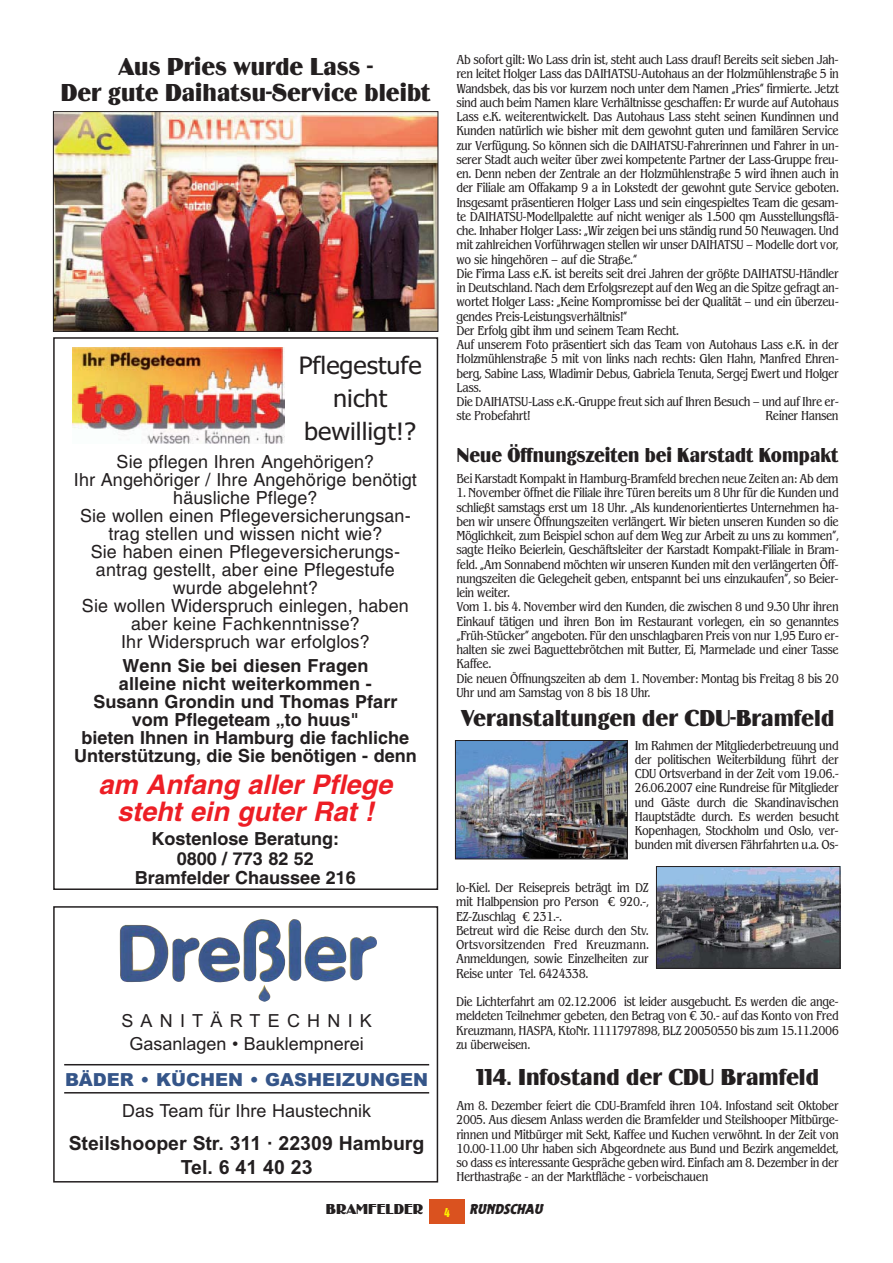
<style>
.page{position:relative;width:893px;height:1263px;background:#fff}
.page>*{position:absolute;margin:0;border:0;box-sizing:border-box;transform-origin:0 0}
.t1{font:italic 700 27px/27px "Helvetica";color:#ed1e25;text-align:center}
.t2{font:25.5px/25.5px "Birmingham";color:#231f20;text-align:center;scale:.95 1}
.t3{font:24px "Birmingham";color:#231f20;scale:.95 1}
.t4{font:24px/33px "Tahoma";color:#231f20;text-align:center;scale:1.05 1}
.t5{font:21px "Birmingham";color:#231f20;scale:.9 1}
.t6{font:700 19.5px/24px "Arial";color:#231f20;text-align:center}
.t7{font:18px/18px "Helvetica";letter-spacing:.005em;color:#231f20;text-align:center}
.t8{font:700 18px/18px "Helvetica";color:#231f20;text-align:center}
.t9{font:18px/22.5px "Arial";color:#231f20;text-align:center}
.t10{font:900 18px "Arial";color:#355589}
.t11{font:15px "Birmingham";color:#231f20}
.t12{font:italic 15px "Elmshorn";color:#231f20}
.t13{font:12.75px/14.2px "B693 Roman Cd";color:#231f20}
.t14{font:700 12.75px "Hegel Inserat";color:#fff200}
</style>
<div class="page">
<div style="left:429px;top:1199px;width:35px;height:24px;background:#da521f"></div>
<div style="left:53px;top:906px;width:385px;height:277px;border:2px solid #231f20"></div>
<img style="left:120px;top:919px;width:257px;height:83px">
<hr style="left:64px;top:1064px;width:365px;height:1px;background:#231f20">
<hr style="left:64px;top:1092px;width:365px;height:2px;background:#231f20">
<div style="left:53px;top:337px;width:385px;height:553px;border:2px solid #231f20"></div>
<img style="left:72px;top:348px;width:212px;height:95px">
<img style="left:55px;top:113px;width:381px;height:217px">
<div style="left:53px;top:111px;width:385px;height:221px;border:1px solid #231f20"></div>
<img style="left:457px;top:742px;width:168px;height:115px">
<div style="left:455px;top:740px;width:172px;height:119px;border:1px solid #231f20"></div>
<img style="left:658px;top:868px;width:180px;height:99px">
<div style="left:656px;top:866px;width:184px;height:103px;border:1px solid #231f20"></div>
<h2 class="t2" style="left:61px;top:56px;width:391px">Aus Pries wurde Lass -<br>Der gute Daihatsu-Service bleibt</h2>
<p class="t13" style="left:456px;top:54px;width:383px">Ab sofort gilt: Wo Lass drin ist, steht auch Lass drauf! Bereits seit sieben Jah&shy;ren leitet Holger Lass das DAIHATSU-Autohaus an der Holzmühlenstraße 5 in Wandsbek, das bis vor kurzem noch unter dem Namen „Pries“ firmierte. Jetzt sind auch beim Namen klare Verhältnisse geschaffen: Er wurde auf Autohaus Lass e.K. weiterentwickelt. Das Autohaus Lass steht seinen Kundinnen und Kunden natürlich wie bisher mit dem gewohnt guten und familären Service zur Verfügung. So können sich die DAIHATSU-Fahrerinnen und Fahrer in un&shy;serer Stadt auch weiter über zwei kompetente Partner der Lass-Gruppe freu&shy;en. Denn neben der Zentrale an der Holzmühlenstraße 5 wird ihnen auch in der Filiale am Offakamp 9 a in Lokstedt der gewohnt gute Service geboten.<br>Insgesamt präsentieren Holger Lass und sein eingespieltes Team die gesam&shy;te DAIHATSU-Modellpalette auf nicht weniger als 1.500 qm Ausstellungsflä&shy;che. Inhaber Holger Lass: „Wir zeigen bei uns ständig rund 50 Neuwagen. Und mit zahlreichen Vorführwagen stellen wir unser DAIHATSU – Modelle dort vor, wo sie hingehören – auf die Straße.“<br>Die Firma Lass e.K. ist bereits seit drei Jahren der größte DAIHATSU-Händler in Deutschland. Nach dem Erfolgsrezept auf den Weg an die Spitze gefragt an&shy;wortet Holger Lass: „Keine Kompromisse bei der Qualität – und ein überzeu&shy;gendes Preis-Leistungsverhältnis!“<br>Der Erfolg gibt ihm und seinem Team Recht.<br>Auf unserem Foto präsentiert sich das Team von Autohaus Lass e.K. in der Holzmühlenstraße 5 mit von links nach rechts: Glen Hahn, Manfred Ehren&shy;berg, Sabine Lass, Wladimir Debus, Gabriela Tenuta, Sergej Ewert und Holger Lass.<br>Die DAIHATSU-Lass e.K.-Gruppe freut sich auf Ihren Besuch – und auf Ihre er&shy;ste Probefahrt!</p>
<h3 class="t4" style="left:299px;top:349px;width:118px">Pflegestufe nicht bewilligt!?</h3>
<p class="t7" style="left:74px;top:454px;width:344px">Sie pflegen Ihren Angehörigen?<br>Ihr Angehöriger / Ihre Angehörige benötigt häusliche Pflege?<br>Sie wollen einen Pflegeversicherungsan&shy;trag stellen und wissen nicht wie?<br>Sie haben einen Pflegeversicherungs&shy;antrag gestellt, aber eine Pflegestufe wurde abgelehnt?<br>Sie wollen Widerspruch einlegen, haben aber keine Fachkenntnisse?<br>Ihr Widerspruch war erfolglos?</p>
<h3 class="t8" style="left:74px;top:658px;width:344px">Wenn Sie bei diesen Fragen<br>alleine nicht weiterkommen -<br>Susann Grondin und Thomas Pfarr vom Pflegeteam „to huus"<br>bieten Ihnen in Hamburg die fachliche<br>Unterstützung, die Sie benötigen - denn</h3>
<h1 class="t1" style="left:99px;top:774px;width:295px">am Anfang aller Pflege steht ein guter Rat !</h1>
<h3 class="t8" style="left:135px;top:831px;width:223px;line-height:19.5px">Kostenlose Beratung:<br>0800 / 773 82 52<br>Bramfelder Chaussee 216</h3>
<p class="t13" style="left:765px;top:410px;width:74px">Reiner Hansen</p>
<h3 class="t5" style="left:457px;top:448px;width:426px">Neue Öffnungszeiten bei Karstadt Kompakt</h3>
<p class="t13" style="left:456px;top:473px;width:383px">Bei Karstadt Kompakt in Hamburg-Bramfeld brechen neue Zeiten an: Ab dem</p>
<p class="t13" style="left:456px;top:487px;width:383px">1. November öffnet die Filiale ihre Türen bereits um 8 Uhr für die Kunden und schließt samstags erst um 18 Uhr. „Als kundenorientiertes Unternehmen ha&shy;ben wir unsere Öffnungszeiten verlängert. Wir bieten unseren Kunden so die Möglichkeit, zum Beispiel schon auf dem Weg zur Arbeit zu uns zu kommen”, sagte Heiko Beierlein, Geschäftsleiter der Karstadt Kompakt-Filiale in Bram&shy;feld. „Am Sonnabend möchten wir unseren Kunden mit den verlängerten Öff&shy;nungszeiten die Gelegeheit geben, entspannt bei uns einzukaufen”, so Beier&shy;lein weiter.<br>Vom 1. bis 4. November wird den Kunden, die zwischen 8 und 9.30 Uhr ihren Einkauf tätigen und ihren Bon im Restaurant vorlegen, ein so genanntes „Früh-Stücker” angeboten. Für den unschlagbaren Preis von nur 1,95 Euro er&shy;halten sie zwei Baguettebrötchen mit Butter, Ei, Marmelade und einer Tasse Kaffee.<br>Die neuen Öffnungszeiten ab dem 1. November: Montag bis Freitag 8 bis 20<br>Uhr und am Samstag von 8 bis 18 Uhr.</p>
<h3 class="t3" style="left:461px;top:710px;width:394px">Veranstaltungen der CDU-Bramfeld</h3>
<p class="t13" style="left:635px;top:739px;width:205px;text-align:justify">Im Rahmen der Mitgliederbetreuung und der politischen Weiterbildung führt der CDU Ortsverband in der Zeit vom 19.06.- 26.06.2007 eine Rundreise für Mitglieder und Gäste durch die Skandinavischen Hauptstädte durch. Es werden besucht Kopenhagen, Stockholm und Oslo, ver&shy;bunden mit diversen Fährfahrten u.a. Os-</p>
<p class="t13" style="left:456px;top:882px;width:194px">lo-Kiel. Der Reisepreis beträgt im DZ mit Halbpension pro Person € 920.-,<br>EZ-Zuschlag € 231.-.<br>Betreut wird die Reise durch den Stv.<br>Ortsvorsitzenden Fred Kreuzmann.<br>Anmeldungen, sowie Einzelheiten zur<br>Reise unter Tel. 6424338.</p>
<p class="t13" style="left:456px;top:996px;width:384px;text-align:justify">Die Lichterfahrt am 02.12.2006 ist leider ausgebucht. Es werden die ange&shy;meldeten Teilnehmer gebeten, den Betrag von € 30.- auf das Konto von Fred Kreuzmann, HASPA, KtoNr. 1111797898, BLZ 20050550 bis zum 15.11.2006 zu überweisen.</p>
<h3 class="t9" style="left:121px;top:1011px;width:252px">SANITÄRTECHNIK<br>Gasanlagen • Bauklempnerei</h3>
<h3 class="t10" style="left:65px;top:1073px;width:365px">BÄDER • KÜCHEN • GASHEIZUNGEN</h3>
<h3 class="t9" style="left:122px;top:1101px;width:250px">Das Team für Ihre Haustechnik</h3>
<h3 class="t6" style="left:69px;top:1133px;width:357px">Steilshooper Str. 311 · 22309 Hamburg<br>Tel. 6 41 40 23</h3>
<h3 class="t3" style="left:476px;top:1069px;width:362px">114. Infostand der CDU Bramfeld</h3>
<p class="t13" style="left:456px;top:1100px;width:383px;text-align:justify">Am 8. Dezember feiert die CDU-Bramfeld ihren 104. Infostand seit Oktober 2005. Aus diesem Anlass werden die Bramfelder und Steilshooper Mitbürge&shy;rinnen und Mitbürger mit Sekt, Kaffee und Kuchen verwöhnt. In der Zeit von 10.00-11.00 Uhr haben sich Abgeordnete aus Bund und Bezirk angemeldet, so dass es interessante Gespräche geben wird. Einfach am 8. Dezember in der Herthastraße - an der Marktfläche - vorbeischauen</p>
<p class="t11" style="left:326px;top:1204px;width:99px">BRAMFELDER</p>
<p class="t14" style="left:444px;top:1205px;width:7px">4</p>
<p class="t12" style="left:469px;top:1200px;width:77px">RUNDSCHAU</p>
</div>
